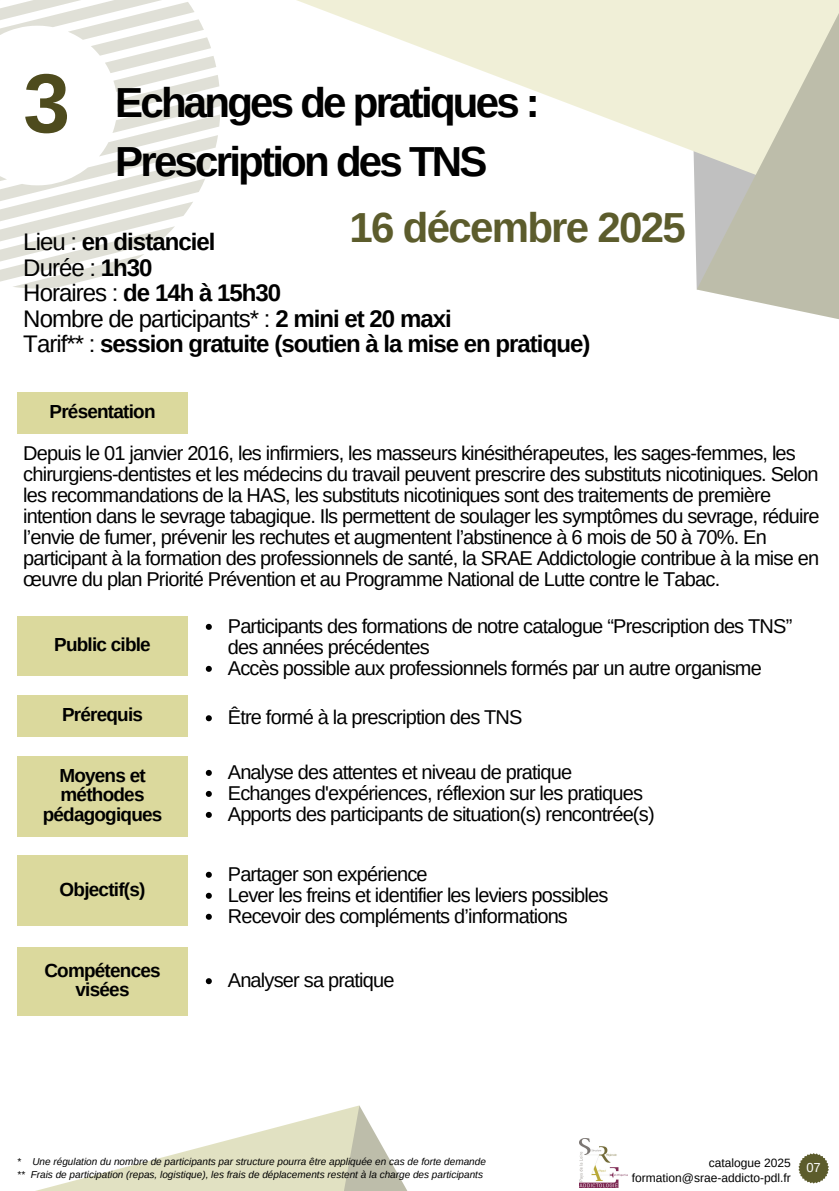
<style>
.page{position:relative;width:839px;height:1191px;background:#fff}
.page>*{position:absolute;margin:0;border:0;box-sizing:border-box;transform-origin:0 0}
.t1{font:700 84px "Arimo";color:#4e4b1d}
.t2{font:700 42px/58.4px "Arimo";letter-spacing:-.065em;color:#000}
.t3{font:700 42px "Arimo";letter-spacing:-.04em;color:#5c5c2c}
.t4{font:700 24px/25.6px "Arimo";letter-spacing:-.04em;color:#000}
.t5{font:20px/21px "Arimo";letter-spacing:-.04em;color:#000}
.t6{font:700 19px/19.6px "Arimo";letter-spacing:-.04em;color:#000;text-align:center}
.t7{font:13px "Arimo";color:#fff}
.t8{font:12px "Arimo";color:#000}
.t9{font:italic 10px "Arimo";color:#000}
.s1{font-weight:400}
</style>
<div class="page">
<svg style="left:36px;top:1105px;width:372px;height:86px"></svg>
<svg style="left:220px;top:0;width:476px;height:250px"></svg>
<svg style="left:696px;top:0;width:142px;height:319px;background:#d4d3c1"></svg>
<svg style="left:0;top:0;width:220px;height:289px"></svg>
<div style="left:17px;top:616px;width:171px;height:60px;background:#dbd99d"></div>
<svg style="left:206px;top:624px;width:6px;height:6px"></svg>
<svg style="left:206px;top:666px;width:6px;height:6px"></svg>
<div style="left:17px;top:696px;width:171px;height:41px;background:#dbd99d"></div>
<svg style="left:206px;top:715px;width:6px;height:6px"></svg>
<svg style="left:206px;top:770px;width:6px;height:6px"></svg>
<svg style="left:206px;top:791px;width:6px;height:6px"></svg>
<svg style="left:206px;top:812px;width:6px;height:6px"></svg>
<svg style="left:206px;top:872px;width:6px;height:6px"></svg>
<svg style="left:206px;top:893px;width:6px;height:6px"></svg>
<svg style="left:206px;top:914px;width:6px;height:6px"></svg>
<svg style="left:206px;top:978px;width:6px;height:6px"></svg>
<div style="left:17px;top:392px;width:171px;height:41px;background:#dbd99d"></div>
<div style="left:17px;top:855px;width:171px;height:71px;background:#dbd99d"></div>
<div style="left:17px;top:947px;width:171px;height:69px;background:#dbd99d"></div>
<div style="left:17px;top:756px;width:171px;height:81px;background:#dbd99d"></div>
<img style="left:579px;top:1138px;width:48px;height:50px">
<svg style="left:798px;top:1153px;width:30px;height:31px"></svg>
<h1 class="t1" style="left:23px;top:56px;width:48px">3</h1>
<h1 class="t2" style="left:115px;top:74px;width:426px">Echanges de pratiques :<br>Prescription des TNS</h1>
<h2 class="t3" style="left:349px;top:204px;width:338px">16 décembre 2025</h2>
<p class="t4" style="left:23px;top:229px;width:568px"><span class="s1">Lieu :</span> en distanciel<br><span class="s1">Durée :</span> 1h30<br><span class="s1">Horaires :</span> de 14h à 15h30<br><span class="s1">Nombre de participants* :</span> 2 mini et 20 maxi<br><span class="s1">Tarif** :</span> session gratuite (soutien à la mise en pratique)</p>
<h3 class="t6" style="left:49px;top:401px;width:108px">Présentation</h3>
<p class="t5" style="left:23px;top:443px;width:797px">Depuis le 01 janvier 2016, les infirmiers, les masseurs kinésithérapeutes, les sages-femmes, les chirurgiens-dentistes et les médecins du travail peuvent prescrire des substituts nicotiniques. Selon les recommandations de la HAS, les substituts nicotiniques sont des traitements de première intention dans le sevrage tabagique. Ils permettent de soulager les symptômes du sevrage, réduire l’envie de fumer, prévenir les rechutes et augmentent l’abstinence à 6 mois de 50 à 70%. En participant à la formation des professionnels de santé, la SRAE Addictologie contribue à la mise en œuvre du plan Priorité Prévention et au Programme National de Lutte contre le Tabac.</p>
<p class="t6" style="left:54px;top:634px;width:98px">Public cible</p>
<h3 class="t5" style="left:228px;top:615px;width:566px">Participants des formations de notre catalogue “Prescription des TNS” des années précédentes</h3>
<h4 class="t5" style="left:228px;top:657px;width:535px">Accès possible aux professionnels formés par un autre organisme</h4>
<h3 class="t6" style="left:62px;top:705px;width:83px">Prérequis</h3>
<p class="t5" style="left:228px;top:707px;width:296px">Être formé à la prescription des TNS</p>
<p class="t5" style="left:228px;top:761px;width:346px">Analyse des attentes et niveau de pratique</p>
<h3 class="t5" style="left:228px;top:782px;width:417px">Echanges d'expériences, réflexion sur les pratiques</h3>
<p class="t5" style="left:228px;top:803px;width:428px">Apports des participants de situation(s) rencontrée(s)</p>
<p class="t6" style="left:43px;top:766px;width:121px">Moyens et méthodes pédagogiques</p>
<h3 class="t6" style="left:60px;top:879px;width:87px">Objectif(s)</h3>
<p class="t6" style="left:44px;top:960px;width:118px">Compétences visées</p>
<h3 class="t5" style="left:228px;top:863px;width:201px">Partager son expérience</h3>
<p class="t5" style="left:228px;top:884px;width:382px">Lever les freins et identifier les leviers possibles</p>
<p class="t5" style="left:228px;top:905px;width:341px">Recevoir des compléments d’informations</p>
<p class="t5" style="left:228px;top:970px;width:168px">Analyser sa pratique</p>
<p class="t9" style="left:17px;top:1156px;width:470px">* Une régulation du nombre de participants par structure pourra être appliquée en cas de forte demande</p>
<p class="t9" style="left:17px;top:1169px;width:467px">** Frais de participation (repas, logistique), les frais de déplacements restent à la charge des participants</p>
<p class="t8" style="left:632px;top:1171px;width:160px">formation@srae-addicto-pdl.fr</p>
<p class="t8" style="left:708px;top:1156px;width:84px">catalogue 2025</p>
<p class="t7" style="left:806px;top:1160px;width:16px">07</p>
</div>
